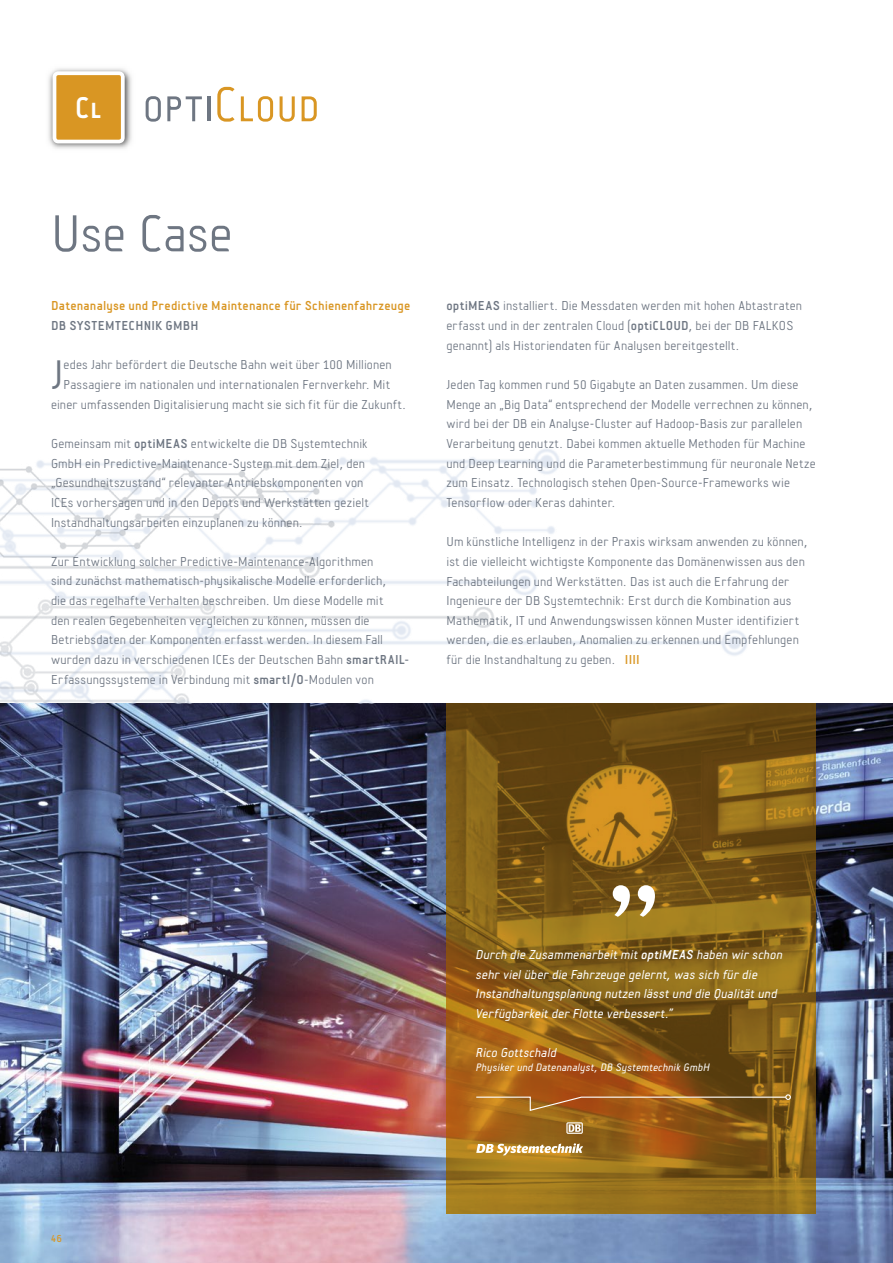
<style>
.page{position:relative;width:893px;height:1263px;background:#fff}
.page>*{position:absolute;margin:0;border:0;box-sizing:border-box;transform-origin:0 0}
.t1{font:120px "Overpass";color:#fff}
.t2{font:300 54px "Fou";letter-spacing:-.005em;color:#6e7682}
.t3{font:300 51px "Fou";letter-spacing:.005em;color:#d99623}
.t4{font:300 42.9px "Fou";color:#6e7682}
.t5{font:300 13.5px/19.6px "Fou";letter-spacing:.015em;color:#6e7682}
.t6{font:italic 13.5px/19.6px "Fou";letter-spacing:.01em;color:#fff}
.t7{font:700 13.5px "Fou";letter-spacing:.015em;color:#d99623}
.t8{font:700 13.5px "Fou";letter-spacing:.01em;color:#6e7682}
.t9{font:italic 11.25px "Fou";letter-spacing:.015em;color:#fff}
.t10{font:500 10.95px "Fou";color:#d99623}
.s1{font-weight:700;font-size:31.2px;color:#fff}
.s2{color:#6e7682}
.s3{font-weight:700}
.s4{font-weight:400}
.s5{font-weight:700;color:#d99623}
</style>
<div class="page">
<img style="left:0;top:703px;width:893px;height:560px">
<img style="left:0;top:449px;width:747px;height:254px">
<svg style="left:446px;top:703px;width:370px;height:511px;background:#885f17"></svg>
<svg style="left:475px;top:1094px;width:316px;height:18px;background:#a06625"></svg>
<img style="left:48px;top:68px;width:84px;height:81px">
<svg style="left:53px;top:71px;width:72px;height:72px"></svg>
<svg style="left:476px;top:1143px;width:107px;height:12px"></svg>
<svg style="left:566px;top:1122px;width:17px;height:12px"></svg>
<h3 class="t3" style="left:75px;top:75px;width:246px"><span class="s1">CL</span> <span class="s2">OPTI</span>CLOUD</h3>
<h2 class="t2" style="left:51px;top:203px;width:183px">Use Case</h2>
<p class="t7" style="left:51px;top:298px;width:361px">Datenanalyse und Predictive Maintenance für Schienenfahrzeuge</p>
<p class="t8" style="left:51px;top:318px;width:149px">DB SYSTEMTECHNIK GMBH</p>
<p class="t5" style="left:51px;top:355px;width:357px;text-align:center">edes Jahr befördert die Deutsche Bahn weit über 100 Millionen<br>Passagiere im nationalen und internationalen Fernverkehr. Mit einer umfassenden Digitalisierung macht sie sich fit für die Zukunft.</p>
<p class="t5" style="left:51px;top:434px;width:319px">Gemeinsam mit <span class="s3">optiMEAS</span> entwickelte die DB Systemtechnik GmbH ein Predictive-Maintenance-System mit dem Ziel, den „Gesundheitszustand“ relevanter Antriebskomponenten von ICEs vorhersagen und in den Depots und Werkstätten gezielt Instandhaltungsarbeiten einzuplanen zu können.</p>
<p class="t5" style="left:51px;top:552px;width:360px">Zur Entwicklung solcher Predictive-Maintenance-Algorithmen<br>sind zunächst mathematisch-physikalische Modelle erforderlich,<br>die das regelhafte Verhalten beschreiben. Um diese Modelle mit<br>den realen Gegebenheiten vergleichen zu können, müssen die Betriebsdaten der Komponenten erfasst werden. In diesem Fall wurden dazu in verschiedenen ICEs der Deutschen Bahn <span class="s3">smartRAIL</span><span class="s4">-</span>Erfassungssysteme in Verbindung mit <span class="s3">smartI/O</span>-Modulen von</p>
<h3 class="t4" style="left:51px;top:350px;width:14px">J</h3>
<p class="t5" style="left:446px;top:296px;width:357px"><span class="s3">optiMEAS</span> installiert. Die Messdaten werden mit hohen Abtastraten erfasst und in der zentralen Cloud (<span class="s3">optiCLOUD</span>, bei der DB FALKOS genannt) als Historiendaten für Analysen bereitgestellt.</p>
<p class="t5" style="left:446px;top:375px;width:371px">Jeden Tag kommen rund 50 Gigabyte an Daten zusammen. Um diese Menge an „Big Data“ entsprechend der Modelle verrechnen zu können, wird bei der DB ein Analyse-Cluster auf Hadoop-Basis zur parallelen Verarbeitung genutzt. Dabei kommen aktuelle Methoden für Machine und Deep Learning und die Parameterbestimmung für neuronale Netze zum Einsatz. Technologisch stehen Open-Source-Frameworks wie Tensorflow oder Keras dahinter.</p>
<p class="t5" style="left:446px;top:532px;width:363px">Um künstliche Intelligenz in der Praxis wirksam anwenden zu können, ist die vielleicht wichtigste Komponente das Domänenwissen aus den Fachabteilungen und Werkstätten. Das ist auch die Erfahrung der Ingenieure der DB Systemtechnik: Erst durch die Kombination aus Mathematik, IT und Anwendungswissen können Muster identifiziert werden, die es erlauben, Anomalien zu erkennen und Empfehlungen für die Instandhaltung zu geben. <span class="s5">IIII</span></p>
<p class="t10" style="left:51px;top:1232px;width:12px">46</p>
<h1 class="t1" style="left:608px;top:785px;width:54px">„</h1>
<p class="t6" style="left:476px;top:944px;width:308px">Durch die Zusammenarbeit mit <span class="s3">optiMEAS</span> haben wir schon sehr viel über die Fahrzeuge gelernt, was sich für die Instandhaltungsplanung nutzen lässt und die Qualität und Verfügbarkeit der Flotte verbessert.“</p>
<p class="t6" style="left:476px;top:1043px;width:82px">Rico Gottschald</p>
<p class="t9" style="left:476px;top:1060px;width:235px">Physiker und Datenanalyst, DB Systemtechnik GmbH</p>
</div>
